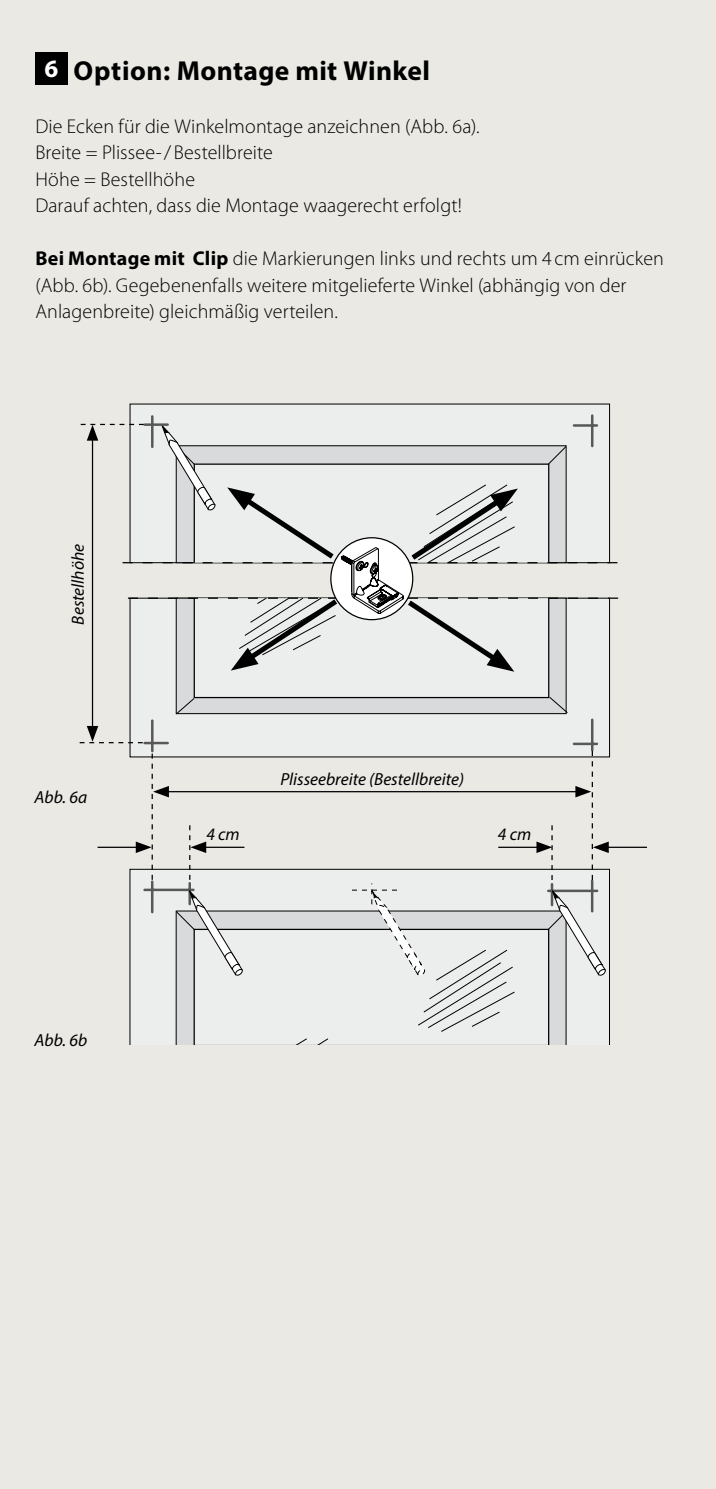
<style>
.page{position:relative;width:716px;height:1489px;background:#fff}
.page>*{position:absolute;margin:0;border:0;box-sizing:border-box;transform-origin:0 0}
.t1{font:700 27.5px "Myriad Pro";letter-spacing:.01em;color:#000}
.t2{font:300 20px/26.5px "Myriad Pro";letter-spacing:.005em;color:#000}
.t3{font:italic 17.5px "Myriad Pro";color:#000}
.s1{font-size:25px;color:#fff}
.s2{font-weight:700}
</style>
<div class="page">
<div style="left:0;top:0;width:716px;height:1488px;background:#eae9e4"></div>
<div style="left:130px;top:869px;width:480px;height:175px;background:#eceded"></div>
<svg style="left:175px;top:911px;width:12px;height:133px;background:#c5c6c6"></svg>
<hr style="left:145px;top:888px;width:48px;height:3px;background:#58585a">
<hr style="left:151px;top:881px;width:2px;height:31px;background:#58585a">
<div style="left:130px;top:598px;width:479px;height:159px;background:#eceded"></div>
<svg style="left:129px;top:403px;width:481px;height:18px;fill:#eceded"></svg>
<svg style="left:175px;top:671px;width:393px;height:44px"></svg>
<hr style="left:145px;top:741px;width:23px;height:3px;background:#58585a">
<hr style="left:591px;top:415px;width:2px;height:31px;background:#58585a">
<hr style="left:591px;top:719px;width:2px;height:31px;background:#58585a">
<hr style="left:151px;top:416px;width:2px;height:31px;background:#58585a">
<hr style="left:151px;top:720px;width:2px;height:31px;background:#58585a">
<hr style="left:574px;top:742px;width:23px;height:3px;background:#58585a">
<hr style="left:165px;top:791px;width:414px;height:1px;background:#000">
<hr style="left:605px;top:846px;width:42px;height:1px;background:#000">
<hr style="left:98px;top:846px;width:42px;height:1px;background:#000">
<svg style="left:136px;top:753px;width:33px;height:126px"></svg>
<svg style="left:187px;top:751px;width:422px;height:293px"></svg>
<hr style="left:92px;top:436px;width:1px;height:294px;background:#000">
<svg style="left:80px;top:726px;width:63px;height:17px"></svg>
<svg style="left:81px;top:421px;width:538px;height:250px"></svg>
<div style="left:35px;top:53px;width:32px;height:32px;background:#000"></div>
<h1 class="t1" style="left:45px;top:52px;width:387px"><span class="s1">6</span> Option: Montage mit Winkel</h1>
<p class="t2" style="left:35px;top:113px;width:445px">Die Ecken für die Winkelmontage anzeichnen (Abb. 6a).<br>Breite = Plissee-/Bestellbreite<br>Höhe = Bestellhöhe<br>Darauf achten, dass die Montage waagerecht erfolgt!</p>
<p class="t2" style="left:35px;top:245px;width:630px"><span class="s2">Bei Montage mit Clip</span> die Markierungen links und rechts um 4 cm einrücken (Abb. 6b). Gegebenenfalls weitere mitgelieferte Winkel (abhängig von der<br>Anlagenbreite) gleichmäßig verteilen.</p>
<p class="t3" style="left:67px;top:624px;width:82px;rotate:-90deg">Bestellhöhe</p>
<p class="t3" style="left:35px;top:785px;width:54px">Abb. 6a</p>
<p class="t3" style="left:35px;top:1029px;width:54px">Abb. 6b</p>
<p class="t3" style="left:280px;top:768px;width:185px">Plisseebreite (Bestellbreite)</p>
<p class="t3" style="left:206px;top:823px;width:35px">4 cm</p>
<p class="t3" style="left:498px;top:823px;width:35px">4 cm</p>
</div>
